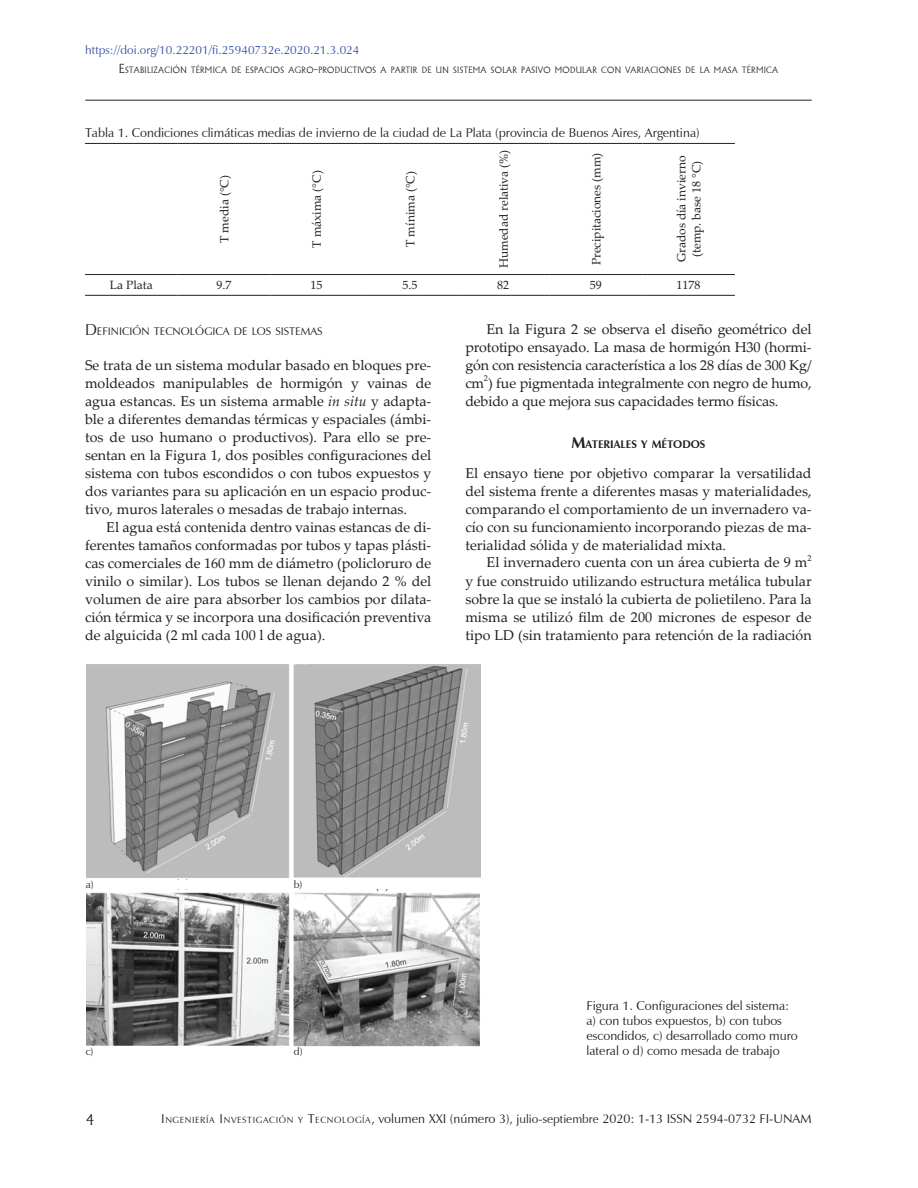
<style>
.page{position:relative;width:918px;height:1188px;background:#fff}
.page>*{position:absolute;margin:0;border:0;box-sizing:border-box;transform-origin:0 0}
.t1{font:300 15px "Adelon";color:#231f20}
.t2{font:14.25px/18px "Palatino Linotype";color:#231f20;text-align:justify}
.t3{font:12.75px/15px "Zapf Humanist 601 BT";color:#231f20}
.t4{font:12px/15px "Palatino Linotype";color:#231f20;text-align:center}
.t5{font:12px "Zapf Humanist 601 BT";color:#3853a3}
.t6{font:10.95px "Zapf Humanist 601 BT";color:#231f20}
.t7{font:700 10.95px "Zapf Humanist 601 BT";color:#231f20}
.t8{font:10.5px "Zapf Humanist 601 BT";color:#231f20}
.t9{font:300 8.85px "Adelon";letter-spacing:.035em;color:#231f20}
.s1{font-size:12.75px}
.s2{font-size:15.75px}
.s3{font-style:italic}
.s4{font-style:inherit}
.s5{font-size:8.85px}
.s6{font-size:12px}
</style>
<div class="page">
<hr style="left:85px;top:100px;width:727px;height:1px;background:#231f20">
<hr style="left:85px;top:143px;width:93px;height:1px;background:#231f20">
<hr style="left:178px;top:143px;width:92px;height:1px;background:#231f20">
<hr style="left:270px;top:143px;width:93px;height:1px;background:#231f20">
<hr style="left:363px;top:143px;width:94px;height:1px;background:#231f20">
<hr style="left:457px;top:143px;width:93px;height:1px;background:#231f20">
<hr style="left:550px;top:143px;width:92px;height:1px;background:#231f20">
<hr style="left:642px;top:143px;width:93px;height:1px;background:#231f20">
<hr style="left:85px;top:274px;width:93px;height:1px;background:#231f20">
<hr style="left:178px;top:274px;width:92px;height:1px;background:#231f20">
<hr style="left:270px;top:274px;width:93px;height:1px;background:#231f20">
<hr style="left:363px;top:274px;width:94px;height:1px;background:#231f20">
<hr style="left:457px;top:274px;width:93px;height:1px;background:#231f20">
<hr style="left:550px;top:274px;width:92px;height:1px;background:#231f20">
<hr style="left:642px;top:274px;width:93px;height:1px;background:#231f20">
<hr style="left:85px;top:295px;width:93px;height:1px;background:#231f20">
<hr style="left:178px;top:295px;width:92px;height:1px;background:#231f20">
<hr style="left:270px;top:295px;width:93px;height:1px;background:#231f20">
<hr style="left:363px;top:295px;width:94px;height:1px;background:#231f20">
<hr style="left:457px;top:295px;width:93px;height:1px;background:#231f20">
<hr style="left:550px;top:295px;width:92px;height:1px;background:#231f20">
<hr style="left:642px;top:295px;width:93px;height:1px;background:#231f20">
<img style="left:86px;top:665px;width:395px;height:382px">
<div style="left:86px;top:880px;width:395px;height:9px;background:#fff"></div>
<p class="t5" style="left:85px;top:42px;width:276px">https://doi.org/10.22201/fi.25940732e.2020.21.3.024</p>
<p class="t9" style="left:119px;top:64px;width:661px"><span class="s1">E</span>STABILIZACIÓN TÉRMICA DE ESPACIOS AGRO<span class="s1">-</span>PRODUCTIVOS A PARTIR DE UN SISTEMA SOLAR PASIVO MODULAR CON VARIACIONES DE LA MASA TÉRMICA</p>
<p class="t3" style="left:85px;top:125px;width:616px">Tabla 1. Condiciones climáticas medias de invierno de la ciudad de La Plata (provincia de Buenos Aires, Argentina)</p>
<p class="t4" style="left:216px;top:243px;width:69px;rotate:-90deg">T media (°C)</p>
<p class="t4" style="left:309px;top:248px;width:79px;rotate:-90deg">T máxima (°C)</p>
<p class="t4" style="left:402px;top:247px;width:77px;rotate:-90deg">T mínima (°C)</p>
<p class="t4" style="left:496px;top:268px;width:120px;rotate:-90deg">Humedad relativa (%)</p>
<p class="t4" style="left:588px;top:265px;width:114px;rotate:-90deg">Precipitaciones (mm)</p>
<p class="t4" style="left:673px;top:262px;width:108px;rotate:-90deg">Grados día invierno (temp. base 18 °C)</p>
<p class="t4" style="left:110px;top:277px;width:44px">La Plata</p>
<p class="t4" style="left:216px;top:277px;width:16px">9.7</p>
<p class="t4" style="left:311px;top:277px;width:13px">15</p>
<p class="t4" style="left:402px;top:277px;width:16px">5.5</p>
<p class="t4" style="left:497px;top:277px;width:13px">82</p>
<p class="t4" style="left:590px;top:277px;width:13px">59</p>
<p class="t4" style="left:677px;top:277px;width:25px">1178</p>
<p class="t6" style="left:85px;top:325px;width:239px"><span class="s2">D</span>EFINICIÓN TECNOLÓGICA DE LOS SISTEMAS</p>
<p class="t2" style="left:85px;top:355px;width:348px">Se trata de un sistema modular basado en bloques pre&shy;moldeados manipulables de hormigón y vainas de agua estancas. Es un sistema armable <span class="s3">in situ</span> y adapta&shy;ble a diferentes demandas térmicas y espaciales (ámbi&shy;tos de uso humano o productivos). Para ello se pre&shy;sentan en la Figura 1, dos posibles configuraciones del sistema con tubos escondidos o con tubos expuestos y dos variantes para su aplicación en un espacio produc&shy;tivo, muros laterales o mesadas de trabajo internas.</p>
<p class="t2" style="left:85px;top:517px;width:348px;text-indent:21px">El agua está contenida dentro vainas estancas de di&shy;ferentes tamaños conformadas por tubos y tapas plásti&shy;cas comerciales de 160 mm de diámetro (policloruro de vinilo o similar). Los tubos se llenan dejando 2 % del volumen de aire para absorber los cambios por dilata&shy;ción térmica y se incorpora una dosificación preventiva de alguicida (2 ml cada 100 l de agua).</p>
<p class="t2" style="left:465px;top:319px;width:348px;text-indent:21px">En la Figura 2 se observa el diseño geométrico del prototipo ensayado. La masa de hormigón H30 (hormi&shy;gón con resistencia característica a los 28 días de 300 Kg/ cm<sup>2</sup>) fue pigmentada integralmente con negro de humo, debido a que mejora sus capacidades termo físicas.</p>
<p class="t7" style="left:572px;top:437px;width:135px"><span class="s2">M</span>ATERIALES Y MÉTODOS</p>
<p class="t2" style="left:465px;top:463px;width:348px">El ensayo tiene por objetivo comparar la versatilidad del sistema frente a diferentes masas y materialidades, comparando el comportamiento de un invernadero va&shy;cío con su funcionamiento incorporando piezas de ma&shy;terialidad sólida y de materialidad mixta.</p>
<p class="t2" style="left:465px;top:553px;width:348px;text-indent:21px">El invernadero cuenta con un área cubierta de 9 m<sup>2 </sup>y fue construido utilizando estructura metálica tubular sobre la que se instaló la cubierta de polietileno. Para la misma se utilizó film de 200 micrones de espesor de tipo LD (sin tratamiento para retención de la radiación</p>
<p class="t8" style="left:86px;top:878px;width:9px">a)</p>
<p class="t8" style="left:294px;top:878px;width:10px">b)</p>
<p class="t8" style="left:86px;top:1045px;width:9px">c)</p>
<p class="t8" style="left:294px;top:1045px;width:10px">d)</p>
<p class="t3" style="left:586px;top:998px;width:213px">Figura 1. Configuraciones del sistema: a) con tubos expuestos, b) con tubos escondidos, c) desarrollado como muro lateral o d) como mesada de trabajo</p>
<p class="t1" style="left:86px;top:1111px;width:10px">4</p>
<p class="t3" style="left:161px;top:1111px;width:652px"><span class="s4">I</span><span class="s5">NGENI ERÍA</span> <span class="s4">I</span><span class="s5">NVESTI GACI ÓN Y</span> <span class="s4">T</span><span class="s5">ECNOLOGÍA</span>, volumen XXI (número 3), <span class="s6">julio-septiembre</span> 2020: 1-13 ISSN 2594-0732 FI-UNAM</p>
</div>
